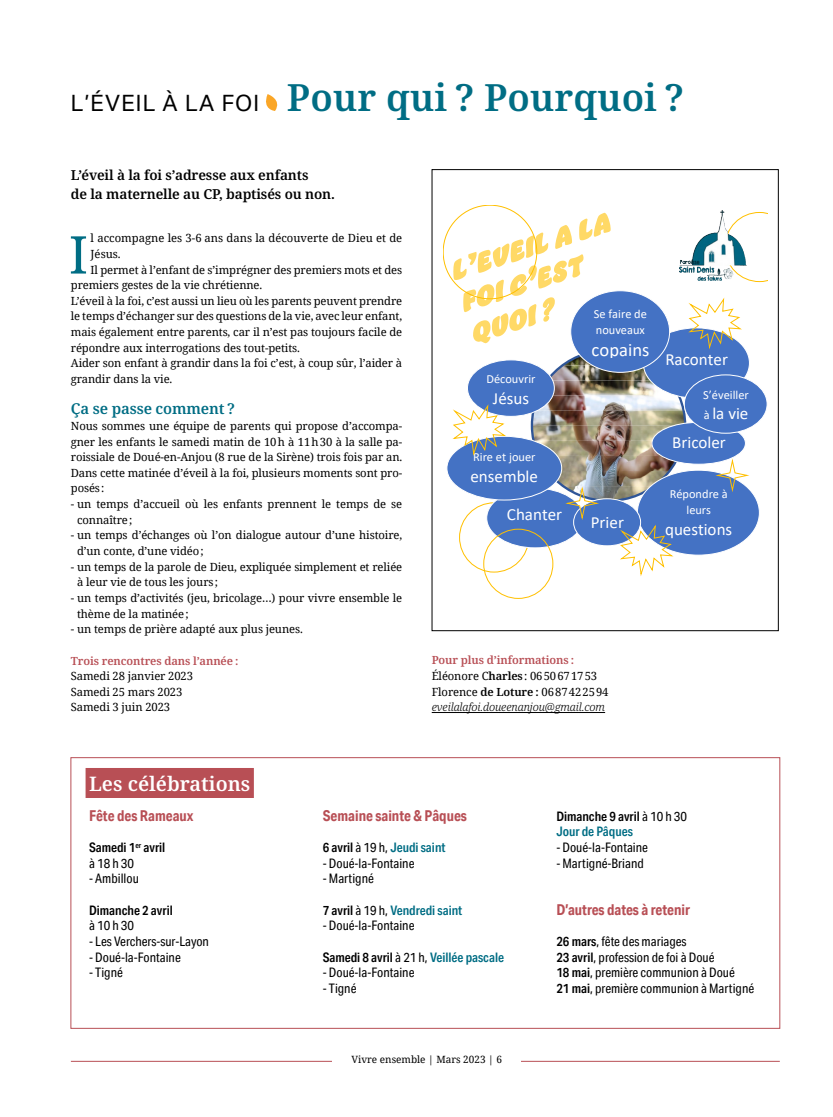
<style>
.page{position:relative;width:833px;height:1117px;background:#fff}
.page>*{position:absolute;margin:0;border:0;box-sizing:border-box;transform-origin:0 0}
.t1{font:52.12px "Noto Serif";color:#006d84}
.t2{font:600 37.5px "Noto Serif";color:#006d84}
.t3{font:600 20px "Noto Serif";color:#fff}
.t4{font:18.62px "Calibri";color:#fff}
.t5{font:17px "Calibri";color:#fff}
.t6{font:700 15px "Aktiv Grotesk Cd";color:#b84f55}
.t7{font:600 15px "Noto Serif";letter-spacing:-.01em;color:#006d84}
.t8{font:600 13.75px/18.8px "Noto Serif";letter-spacing:-.01em;color:#000}
.t9{font:13.12px/15.6px "Aktiv Grotesk Cd";color:#000}
.t10{font:600 13.12px "Aktiv Grotesk Cd";color:#006d84}
.t11{font:600 13.12px/15.6px "Aktiv Grotesk Cd";color:#000}
.t12{font:12.38px/16.4px "Calibri";color:#fff;text-align:center}
.t13{font:11.25px/15.6px "Noto Serif";letter-spacing:-.01em;color:#000}
.t14{font:600 11.25px "Noto Serif";letter-spacing:-.01em;color:#b84f55}
.t15{font:10px "Noto Serif";color:#000}
.s1{font-family:"Aktiv Grotesk";font-weight:400;font-size:22.5px;color:#000}
.s2{font-size:12.38px}
.s3{font-weight:600;color:#b84f55}
.s4{font-weight:600}
.s5{font-weight:300;font-style:italic}
.s6{font-weight:400}
.s7{color:#000}
.s8{font-weight:400;color:#000}
.s9{color:#006d84}
</style>
<div class="page">
<hr style="left:71px;top:1060px;width:709px;height:1px;background:#b84f55">
<div style="left:332px;top:1052px;width:189px;height:22px;background:#fff"></div>
<div style="left:86px;top:767px;width:168px;height:30px;background:#b84f55"></div>
<div style="left:70px;top:757px;width:710px;height:271px;border:1px solid #b84f55"></div>
<img style="left:562px;top:350px;width:30px;height:15px">
<img style="left:549px;top:365px;width:100px;height:15px">
<img style="left:552px;top:380px;width:120px;height:15px">
<img style="left:538px;top:395px;width:145px;height:15px">
<img style="left:534px;top:410px;width:151px;height:31px">
<img style="left:536px;top:441px;width:125px;height:15px">
<img style="left:557px;top:456px;width:120px;height:15px">
<img style="left:553px;top:471px;width:116px;height:15px">
<img style="left:563px;top:486px;width:87px;height:14px">
<div style="left:467px;top:360px;width:87px;height:56px;background:#4472c4;border-radius:50%"></div>
<div style="left:467px;top:359px;width:88px;height:57px;border:1px solid #fff;border-radius:50%"></div>
<div style="left:487px;top:488px;width:96px;height:59px;background:#4472c4;border-radius:50%"></div>
<div style="left:637px;top:470px;width:122px;height:85px;background:#4472c4;border-radius:50%"></div>
<div style="left:652px;top:422px;width:93px;height:42px;background:#4472c4;border-radius:50%"></div>
<div style="left:651px;top:422px;width:95px;height:42px;border:1px solid #fff;border-radius:50%"></div>
<div style="left:643px;top:328px;width:106px;height:70px;background:#4472c4;border-radius:50%"></div>
<div style="left:684px;top:375px;width:83px;height:58px;background:#4472c4;border-radius:50%"></div>
<div style="left:684px;top:374px;width:83px;height:59px;border:1px solid #fff;border-radius:50%"></div>
<div style="left:573px;top:498px;width:67px;height:47px;background:#4472c4;border-radius:50%"></div>
<div style="left:573px;top:498px;width:68px;height:48px;border:1px solid #fff;border-radius:50%"></div>
<div style="left:447px;top:436px;width:114px;height:64px;background:#4472c4;border-radius:50%"></div>
<div style="left:571px;top:291px;width:98px;height:81px;background:#4472c4;border-radius:50%"></div>
<svg style="left:453px;top:213px;width:157px;height:85px"></svg>
<svg style="left:687px;top:297px;width:56px;height:52px"></svg>
<svg style="left:451px;top:403px;width:56px;height:54px"></svg>
<svg style="left:717px;top:457px;width:33px;height:35px"></svg>
<div style="left:483px;top:529px;width:70px;height:69px;border:1px solid #ffc000;border-radius:50%"></div>
<svg style="left:747px;top:212px;width:21px;height:70px"></svg>
<svg style="left:567px;top:485px;width:33px;height:36px"></svg>
<svg style="left:619px;top:523px;width:55px;height:53px"></svg>
<img style="left:679px;top:211px;width:68px;height:69px">
<div style="left:432px;top:169px;width:346px;height:462px;border:1px solid #000"></div>
<svg style="left:266px;top:94px;width:12px;height:17px"></svg>
<hr style="left:432px;top:712px;width:173px;height:1px;background:#000">
<h2 class="t2" style="left:71px;top:71px;width:614px"><span class="s1">L’ÉVEIL À LA FOI</span> Pour qui ? Pourquoi ?</h2>
<p class="t8" style="left:71px;top:166px;width:265px">L’éveil à la foi s’adresse aux enfants<br>de la maternelle au CP, baptisés ou non.</p>
<h1 class="t1" style="left:69px;top:219px;width:21px">I</h1>
<p class="t13" style="left:91px;top:230px;width:313px">l accompagne les 3-6 ans dans la découverte de Dieu et de</p>
<p class="t13" style="left:91px;top:245px;width:32px">Jésus.</p>
<p class="t13" style="left:91px;top:261px;width:313px">Il permet à l’enfant de s’imprégner des premiers mots et des</p>
<p class="t13" style="left:71px;top:277px;width:193px">premiers gestes de la vie chrétienne.</p>
<p class="t13" style="left:71px;top:292px;width:333px">L’éveil à la foi, c’est aussi un lieu où les parents peuvent prendre</p>
<p class="t13" style="left:71px;top:308px;width:333px">le temps d’échanger sur des questions de la vie, avec leur enfant,</p>
<p class="t13" style="left:71px;top:324px;width:333px">mais également entre parents, car il n’est pas toujours facile de</p>
<p class="t13" style="left:71px;top:339px;width:231px">répondre aux interrogations des tout-petits.</p>
<p class="t13" style="left:71px;top:355px;width:333px">Aider son enfant à grandir dans la foi c’est, à coup sûr, l’aider à</p>
<p class="t13" style="left:71px;top:370px;width:103px">grandir dans la vie.</p>
<h3 class="t7" style="left:71px;top:398px;width:166px">Ça se passe comment ?</h3>
<p class="t13" style="left:71px;top:417px;width:333px;text-align:justify">Nous sommes une équipe de parents qui propose d’accompa&shy;gner les enfants le samedi matin de 10h à 11h30 à la salle pa&shy;roissiale de Doué-en-Anjou (8 rue de la Sirène) trois fois par an.<br>Dans cette matinée d’éveil à la foi, plusieurs moments sont pro&shy;posés:</p>
<p class="t13" style="left:77px;top:495px;width:327px;text-indent:-6px">- un temps d’accueil où les enfants prennent le temps de se connaître;</p>
<p class="t13" style="left:77px;top:527px;width:327px;text-indent:-6px">- un temps d’échanges où l’on dialogue autour d’une histoire, d’un conte, d’une vidéo;</p>
<p class="t13" style="left:77px;top:558px;width:327px;text-indent:-6px">- un temps de la parole de Dieu, expliquée simplement et reliée à leur vie de tous les jours;</p>
<p class="t13" style="left:77px;top:589px;width:327px;text-indent:-6px">- un temps d’activités (jeu, bricolage…) pour vivre ensemble le thème de la matinée;</p>
<p class="t13" style="left:71px;top:620px;width:233px">- un temps de prière adapté aux plus jeunes.</p>
<p class="t14" style="left:71px;top:652px;width:169px">Trois rencontres dans l’année :</p>
<p class="t13" style="left:71px;top:667px;width:124px">Samedi 28 janvier 2023<br>Samedi 25 mars 2023<br>Samedi 3 juin 2023</p>
<p class="t12" style="left:486px;top:370px;width:51px">Découvrir</p>
<h3 class="t5" style="left:493px;top:386px;width:38px">Jésus</h3>
<p class="t12" style="left:473px;top:448px;width:64px">Rire et jouer</p>
<h3 class="t5" style="left:470px;top:464px;width:69px">ensemble</h3>
<h3 class="t5" style="left:507px;top:502px;width:57px">Chanter</h3>
<p class="t12" style="left:594px;top:305px;width:55px;text-align:left">Se faire de nouveaux</p>
<h3 class="t4" style="left:591px;top:337px;width:59px">copains</h3>
<h3 class="t5" style="left:591px;top:510px;width:35px">Prier</h3>
<h3 class="t5" style="left:665px;top:347px;width:64px">Raconter</h3>
<p class="t12" style="left:703px;top:386px;width:47px">S’éveiller</p>
<h3 class="t5" style="left:703px;top:402px;width:46px"><span class="s2">à</span> la vie</h3>
<h3 class="t5" style="left:672px;top:430px;width:55px">Bricoler</h3>
<p class="t12" style="left:669px;top:485px;width:60px">Répondre à leurs</p>
<h3 class="t5" style="left:665px;top:517px;width:69px">questions</h3>
<p class="t13" style="left:432px;top:652px;width:178px"><span class="s3">Pour plus d’informations :<br></span>Éléonore C<span class="s4">harles</span>: 0650671753<br>Florence <span class="s4">de Loture :</span> 0687422594 <span class="s5">eveilalafoi.doueenanjou@gmail.com</span></p>
<h3 class="t3" style="left:89px;top:769px;width:163px">Les célébrations</h3>
<h3 class="t6" style="left:89px;top:806px;width:106px">Fête des Rameaux</h3>
<p class="t11" style="left:89px;top:839px;width:78px">Samedi 1<sup>er</sup> avril <span class="s6">à 18 h 30</span></p>
<p class="t9" style="left:89px;top:870px;width:51px">- Ambillou</p>
<p class="t11" style="left:89px;top:902px;width:85px">Dimanche 2 avril</p>
<p class="t9" style="left:89px;top:917px;width:46px">à 10 h 30</p>
<p class="t9" style="left:89px;top:933px;width:121px">- Les Verchers-sur-Layon</p>
<p class="t9" style="left:89px;top:948px;width:93px">- Doué-la-Fontaine</p>
<p class="t9" style="left:89px;top:964px;width:35px">- Tigné</p>
<h3 class="t6" style="left:323px;top:806px;width:146px">Semaine sainte &amp; Pâques</h3>
<p class="t10" style="left:323px;top:839px;width:124px"><span class="s7">6 avril</span> <span class="s8">à 19 h,</span> Jeudi saint</p>
<p class="t9" style="left:323px;top:855px;width:93px">- Doué-la-Fontaine</p>
<p class="t9" style="left:323px;top:870px;width:53px">- Martigné</p>
<p class="t10" style="left:323px;top:902px;width:141px"><span class="s7">7 avril</span> <span class="s8">à 19 h,</span> Vendredi saint</p>
<p class="t9" style="left:323px;top:917px;width:93px">- Doué-la-Fontaine</p>
<p class="t10" style="left:323px;top:949px;width:183px"><span class="s7">Samedi 8 avril</span> <span class="s8">à 21 h,</span> Veillée pascale</p>
<p class="t9" style="left:323px;top:964px;width:93px">- Doué-la-Fontaine</p>
<p class="t9" style="left:323px;top:979px;width:35px">- Tigné</p>
<p class="t15" style="left:351px;top:1052px;width:152px">Vivre ensemble | Mars 2023 | 6</p>
<p class="t11" style="left:556px;top:808px;width:132px">Dimanche 9 avril <span class="s6">à 10 h 30<br></span><span class="s9">Jour de Pâques</span></p>
<p class="t9" style="left:556px;top:839px;width:93px">- Doué-la-Fontaine</p>
<p class="t9" style="left:556px;top:854px;width:89px">- Martigné-Briand</p>
<h3 class="t6" style="left:556px;top:899px;width:135px">D’autres dates à retenir</h3>
<p class="t9" style="left:556px;top:933px;width:199px"><span class="s4">26 mars</span>, fête des mariages<br><span class="s4">23 avril</span>, profession de foi à Doué<br><span class="s4">18 mai</span>, première communion à Doué<br><span class="s4">21 mai</span>, première communion à Martigné</p>
</div>
